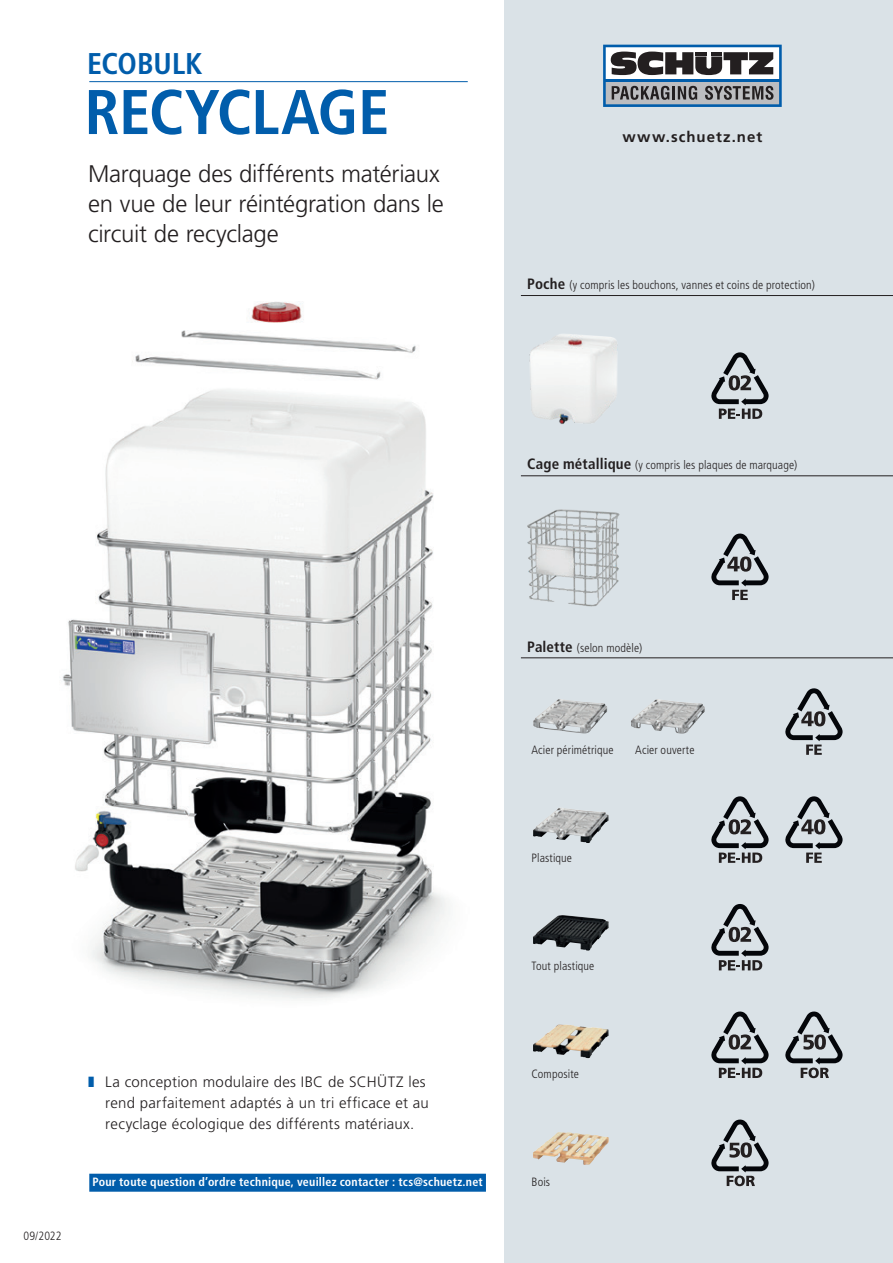
<style>
.page{position:relative;width:893px;height:1263px;background:#fff}
.page>*{position:absolute;margin:0;border:0;box-sizing:border-box;transform-origin:0 0}
.t1{font:700 condensed 63px "Frutiger LT Pro";letter-spacing:-.01em;color:#015dab}
.t2{font:700 condensed 30px "Frutiger LT Pro";letter-spacing:-.005em;color:#015dab}
.t3{font:300 24px/30px "Frutiger LT Pro";letter-spacing:-.015em;color:#231f20}
.t4{font:300 15px/21px "Frutiger LT Pro";letter-spacing:.02em;color:#231f20}
.t5{font:700 15px "Frutiger LT Pro";letter-spacing:.065em;color:#231f20}
.t6{font:300 condensed 12px "Frutiger LT Pro";letter-spacing:.01em;color:#231f20}
.t7{font:700 condensed 12px "Frutiger LT Pro";letter-spacing:.02em;color:#fff}
.s1{font-weight:700;font-size:15px}
</style>
<div class="page">
<div style="left:504px;top:0;width:389px;height:1263px;background:#dae2e7"></div>
<hr style="left:521px;top:295px;width:372px;height:1px;background:#231f20">
<hr style="left:521px;top:475px;width:372px;height:1px;background:#231f20">
<hr style="left:521px;top:657px;width:372px;height:1px;background:#231f20">
<hr style="left:89px;top:81px;width:379px;height:1px;background:#015dab">
<div style="left:89px;top:1174px;width:397px;height:18px;background:#015dab"></div>
<img style="left:529px;top:334px;width:88px;height:90px">
<svg style="left:711px;top:352px;width:58px;height:67px"></svg>
<img style="left:527px;top:509px;width:93px;height:98px">
<svg style="left:711px;top:533px;width:58px;height:67px"></svg>
<svg style="left:646px;top:699px;width:10px;height:9px"></svg>
<svg style="left:548px;top:699px;width:12px;height:9px"></svg>
<svg style="left:785px;top:688px;width:58px;height:67px"></svg>
<svg style="left:550px;top:808px;width:11px;height:8px"></svg>
<svg style="left:711px;top:796px;width:58px;height:67px"></svg>
<svg style="left:785px;top:796px;width:58px;height:67px"></svg>
<svg style="left:549px;top:915px;width:13px;height:8px"></svg>
<svg style="left:711px;top:904px;width:58px;height:66px"></svg>
<svg style="left:548px;top:1025px;width:10px;height:8px"></svg>
<svg style="left:711px;top:1011px;width:58px;height:67px"></svg>
<svg style="left:785px;top:1011px;width:58px;height:67px"></svg>
<svg style="left:549px;top:1132px;width:9px;height:8px"></svg>
<svg style="left:711px;top:1119px;width:58px;height:67px"></svg>
<img style="left:62px;top:302px;width:388px;height:697px">
<svg style="left:603px;top:45px;width:179px;height:62px"></svg>
<h2 class="t2" style="left:87px;top:45px;width:117px">ECOBULK</h2>
<h1 class="t1" style="left:85px;top:75px;width:306px">RECYCLAGE</h1>
<h3 class="t3" style="left:88px;top:159px;width:357px">Marquage des différents matériaux en vue de leur réintégration dans le circuit de recyclage</h3>
<p class="t5" style="left:623px;top:127px;width:141px">www.schuetz.net</p>
<p class="t6" style="left:527px;top:278px;width:289px"><span class="s1">Poche</span> (y compris les bouchons, vannes et coins de protection)</p>
<p class="t6" style="left:527px;top:458px;width:271px"><span class="s1">Cage métallique</span> (y compris les plaques de marquage)</p>
<p class="t6" style="left:23px;top:1228px;width:40px">09/2022</p>
<p class="t4" style="left:105px;top:1071px;width:325px">La conception modulaire des IBC de SCHÜTZ les rend parfaitement adaptés à un tri efficace et au recyclage écologique des différents matériaux.</p>
<p class="t7" style="left:92px;top:1175px;width:392px">Pour toute question d’ordre technique, veuillez contacter : tcs@schuetz.net</p>
<p class="t6" style="left:527px;top:641px;width:116px"><span class="s1">Palette</span> (selon modèle)</p>
<p class="t6" style="left:531px;top:743px;width:84px">Acier périmétrique</p>
<p class="t6" style="left:635px;top:743px;width:61px">Acier ouverte</p>
<p class="t6" style="left:531px;top:851px;width:42px">Plastique</p>
<p class="t6" style="left:531px;top:959px;width:64px">Tout plastique</p>
<p class="t6" style="left:531px;top:1067px;width:49px">Composite</p>
<p class="t6" style="left:531px;top:1175px;width:20px">Bois</p>
</div>
